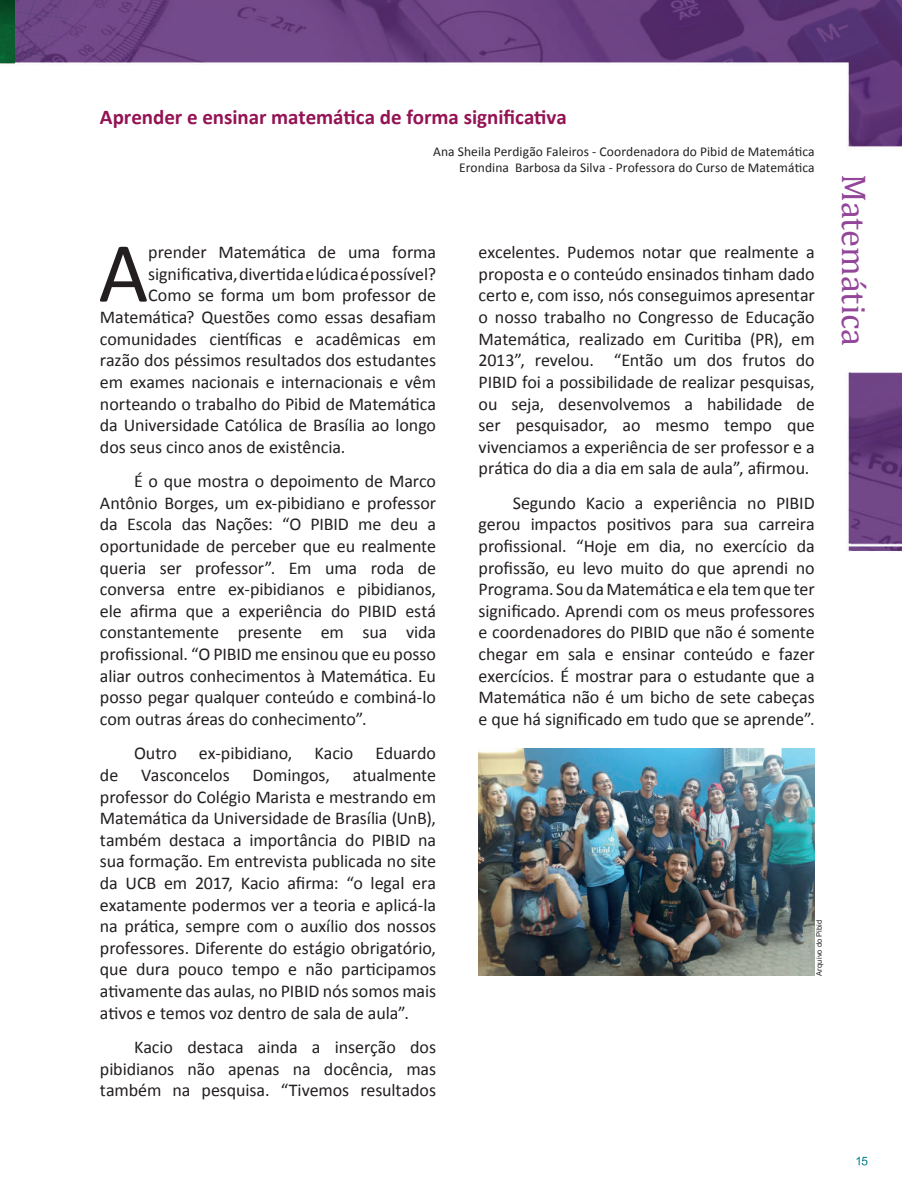
<style>
.page{position:relative;width:902px;height:1200px;background:#fff}
.page>*{position:absolute;margin:0;border:0;box-sizing:border-box;transform-origin:0 0}
.t1{font:86.1px "Calibri";color:#231f20}
.t2{font:34.5px "Cambria Math";letter-spacing:-.01em;color:#934599}
.t3{font:700 21px "Calibri";letter-spacing:-.005em;color:#941354}
.t4{font:18px/21.6px "Calibri";letter-spacing:-.005em;color:#231f20;text-align:justify}
.t5{font:13.5px/16.2px "Calibri";letter-spacing:.005em;color:#231f20;text-align:right}
.t6{font:7.5px "Arial";letter-spacing:.02em;color:#231f20}
</style>
<div class="page">
<img style="left:0;top:0;width:901px;height:1166px">
<svg style="left:856px;top:1156px;width:11px;height:9px"></svg>
<img style="left:15px;top:0;width:1px;height:1169px">
<img style="left:478px;top:748px;width:336px;height:227px">
<p class="t3" style="left:100px;top:104px;width:468px">Aprender e ensinar matemática de forma significativa</p>
<p class="t5" style="left:433px;top:143px;width:383px">Ana Sheila Perdigão Faleiros - Coordenadora do Pibid de Matemática<br>Erondina Barbosa da Silva - Professora do Curso de Matemática</p>
<h1 class="t1" style="left:98px;top:218px;width:51px">A</h1>
<p class="t4" style="left:148px;top:241px;width:289px">prender Matemática de uma forma</p>
<p class="t4" style="left:148px;top:263px;width:289px">significativa, divertida e lúdica é possível?</p>
<p class="t4" style="left:148px;top:284px;width:289px">Como se forma um bom professor de</p>
<p class="t4" style="left:100px;top:306px;width:337px">Matemática? Questões como essas desafiam</p>
<p class="t4" style="left:100px;top:328px;width:337px">comunidades científicas e acadêmicas em</p>
<p class="t4" style="left:100px;top:349px;width:337px">razão dos péssimos resultados dos estudantes</p>
<p class="t4" style="left:100px;top:371px;width:337px">em exames nacionais e internacionais e vêm</p>
<p class="t4" style="left:100px;top:392px;width:337px">norteando o trabalho do Pibid de Matemática</p>
<p class="t4" style="left:100px;top:414px;width:337px">da Universidade Católica de Brasília ao longo</p>
<p class="t4" style="left:100px;top:436px;width:247px">dos seus cinco anos de existência.</p>
<p class="t4" style="left:100px;top:470px;width:337px;text-indent:34px">É o que mostra o depoimento de Marco Antônio Borges, um ex-pibidiano e professor da Escola das Nações: “O PIBID me deu a oportunidade de perceber que eu realmente queria ser professor”. Em uma roda de conversa entre ex-pibidianos e pibidianos, ele afirma que a experiência do PIBID está constantemente presente em sua vida profissional. “O PIBID me ensinou que eu posso aliar outros conhecimentos à Matemática. Eu posso pegar qualquer conteúdo e combiná-lo com outras áreas do conhecimento”.</p>
<p class="t4" style="left:134px;top:742px;width:303px">Outro ex-pibidiano, Kacio Eduardo</p>
<p class="t4" style="left:100px;top:764px;width:20px">de</p>
<p class="t4" style="left:141px;top:764px;width:90px">Vasconcelos</p>
<p class="t4" style="left:252px;top:764px;width:79px">Domingos,</p>
<p class="t4" style="left:100px;top:764px;width:337px;text-indent:253px">atualmente professor do Colégio Marista e mestrando em Matemática da Universidade de Brasília (UnB), também destaca a importância do PIBID na sua formação. Em entrevista publicada no site da UCB em 2017, Kacio afirma: “o legal era exatamente podermos ver a teoria e aplicá-la na prática, sempre com o auxílio dos nossos professores. Diferente do estágio obrigatório, que dura pouco tempo e não participamos ativamente das aulas, no PIBID nós somos mais ativos e temos voz dentro de sala de aula”.</p>
<p class="t4" style="left:100px;top:1036px;width:337px;text-indent:34px">Kacio destaca ainda a inserção dos pibidianos não apenas na docência, mas também na pesquisa. “Tivemos resultados</p>
<p class="t4" style="left:478px;top:241px;width:337px">excelentes. Pudemos notar que realmente a proposta e o conteúdo ensinados tinham dado certo e, com isso, nós conseguimos apresentar o nosso trabalho no Congresso de Educação Matemática, realizado em Curitiba (PR), em 2013”, revelou. “Então um dos frutos do PIBID foi a possibilidade de realizar pesquisas, ou seja, desenvolvemos a habilidade de ser pesquisador, ao mesmo tempo que vivenciamos a experiência de ser professor e a prática do dia a dia em sala de aula”, afirmou.</p>
<p class="t4" style="left:478px;top:492px;width:337px;text-indent:34px">Segundo Kacio a experiência no PIBID gerou impactos positivos para sua carreira profissional. “Hoje em dia, no exercício da profissão, eu levo muito do que aprendi no Programa. Sou da Matemática e ela tem que ter significado. Aprendi com os meus professores e coordenadores do PIBID que não é somente chegar em sala e ensinar conteúdo e fazer exercícios. É mostrar para o estudante que a Matemática não é um bicho de sete cabeças e que há significado em tudo que se aprende”.</p>
<p class="t6" style="left:814px;top:975px;width:58px;rotate:-90deg">Arquivo do Pibid</p>
<h2 class="t2" style="left:874px;top:174px;width:174px;rotate:90deg">Matemática</h2>
</div>
